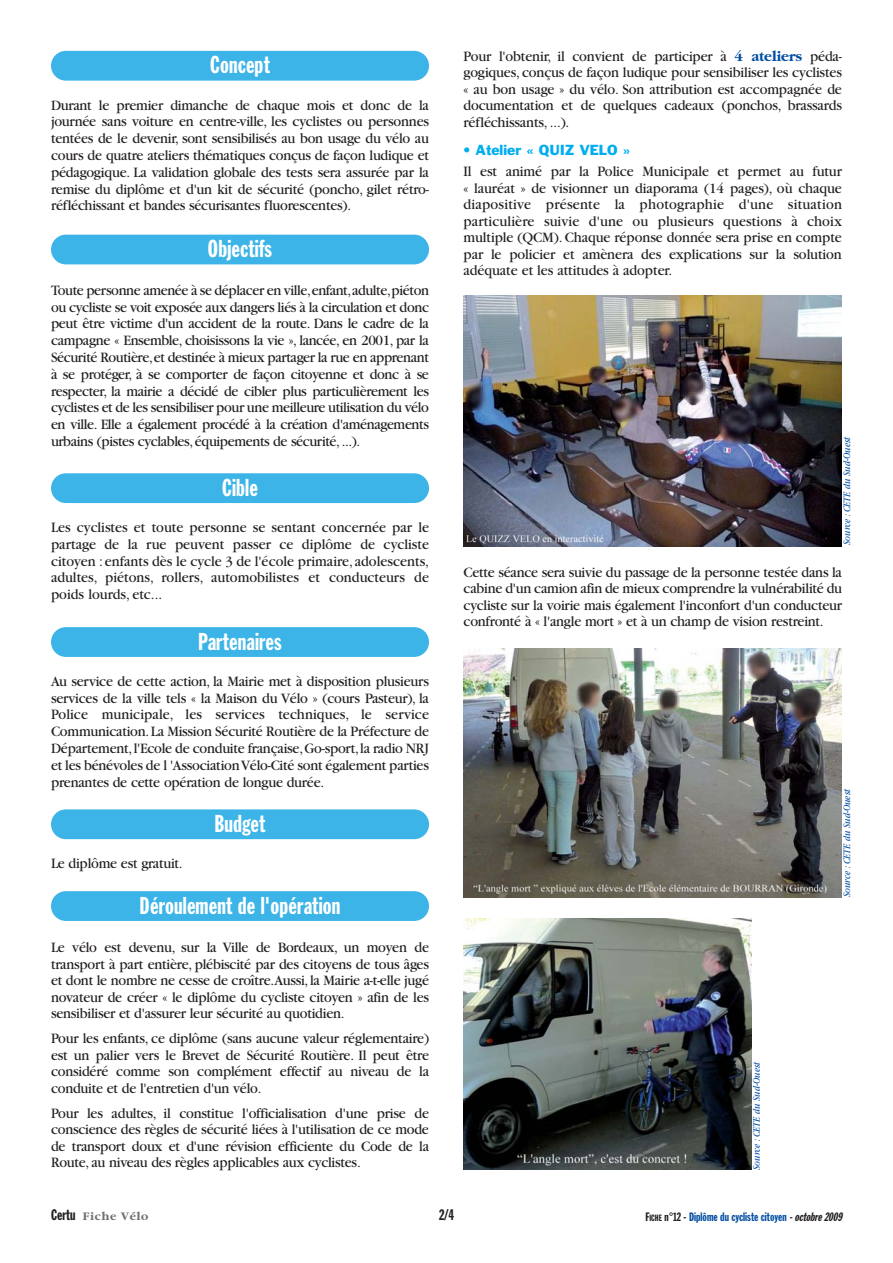
<style>
.page{position:relative;width:893px;height:1263px;background:#fff}
.page>*{position:absolute;margin:0;border:0;box-sizing:border-box;transform-origin:0 0}
.t1{font:24px "Franklin Gothic Extra Cond";letter-spacing:.01em;color:#fff}
.t2{font:15px/16.8px "Garamond";letter-spacing:-.015em;color:#231f20;text-align:justify;scale:.95 1}
.t3{font:15px "Franklin Gothic Extra Cond";color:#231f20}
.t4{font:13.5px "Franklin Gothic";color:#00aeef}
.t5{font:12px "Franklin Gothic Extra Cond";color:#034ea2}
.t6{font:700 12px "Garamond";letter-spacing:.055em;color:#6d6e70}
.t7{font:italic 10.5px "Garamond";color:#034ea2;scale:.85 1}
.s1{font-weight:700;color:#034ea2}
.s2{font-family:"Franklin Gothic Extra Cond";font-weight:400;font-size:15px;color:#231f20}
.s3{color:#231f20}
.s4{font-size:9px;color:#231f20}
.s5{font-style:italic;color:#231f20}
</style>
<div class="page">
<div style="left:51px;top:51px;width:378px;height:30px;background:#3cb4e7;border-radius:15px"></div>
<div style="left:51px;top:235px;width:378px;height:29px;background:#3cb4e7;border-radius:15px"></div>
<div style="left:51px;top:627px;width:378px;height:30px;background:#3cb4e7;border-radius:15px"></div>
<div style="left:51px;top:809px;width:378px;height:30px;background:#3cb4e7;border-radius:15px"></div>
<div style="left:51px;top:891px;width:378px;height:30px;background:#3cb4e7;border-radius:15px"></div>
<div style="left:51px;top:473px;width:378px;height:30px;background:#3cb4e7;border-radius:15px"></div>
<img style="left:463px;top:295px;width:379px;height:251px">
<img style="left:463px;top:648px;width:379px;height:250px">
<img style="left:464px;top:918px;width:287px;height:252px">
<h1 class="t1" style="left:210px;top:56px;width:61px">Concept</h1>
<p class="t2" style="left:51px;top:98px;width:399px">Durant le premier dimanche de chaque mois et donc de la journée sans voiture en centre-ville, les cyclistes ou personnes tentées de le devenir, sont sensibilisés au bon usage du vélo au cours de quatre ateliers thématiques conçus de façon ludique et pédagogique. La validation globale des tests sera assurée par la remise du diplôme et d'un kit de sécurité (poncho, gilet rétro&shy;réfléchissant et bandes sécurisantes fluorescentes).</p>
<h1 class="t1" style="left:208px;top:240px;width:66px">Objectifs</h1>
<p class="t2" style="left:51px;top:283px;width:399px">Toute personne amenée à se déplacer en ville,enfant,adulte,piéton ou cycliste se voit exposée aux dangers liés à la circulation et donc peut être victime d'un accident de la route. Dans le cadre de la campagne « Ensemble, choisissons la vie », lancée, en 2001, par la Sécurité Routière,et destinée à mieux partager la rue en apprenant à se protéger, à se comporter de façon citoyenne et donc à se respecter, la mairie a décidé de cibler plus particulièrement les cyclistes et de les sensibiliser pour une meilleure utilisation du vélo en ville. Elle a également procédé à la création d'aménagements urbains (pistes cyclables,équipements de sécurité,...).</p>
<h1 class="t1" style="left:222px;top:479px;width:37px">Cible</h1>
<p class="t2" style="left:51px;top:520px;width:399px">Les cyclistes et toute personne se sentant concernée par le partage de la rue peuvent passer ce diplôme de cycliste citoyen :enfants dès le cycle 3 de l'école primaire,adolescents, adultes, piétons, rollers, automobilistes et conducteurs de poids lourds, etc...</p>
<h1 class="t1" style="left:198px;top:632px;width:85px">Partenaires</h1>
<p class="t2" style="left:51px;top:674px;width:399px">Au service de cette action, la Mairie met à disposition plusieurs services de la ville tels « la Maison du Vélo » (cours Pasteur), la Police municipale, les services techniques, le service Communication.La Mission Sécurité Routière de la Préfecture de Département,l'Ecole de conduite française,Go-sport,la radio NRJ et les bénévoles de l 'Association Vélo-Cité sont également parties prenantes de cette opération de longue durée.</p>
<p class="t2" style="left:51px;top:856px;width:140px">Le diplôme est gratuit.</p>
<h1 class="t1" style="left:215px;top:815px;width:52px">Budget</h1>
<h1 class="t1" style="left:140px;top:896px;width:202px">Déroulement de l'opération</h1>
<p class="t2" style="left:51px;top:940px;width:399px">Le vélo est devenu, sur la Ville de Bordeaux, un moyen de transport à part entière, plébiscité par des citoyens de tous âges et dont le nombre ne cesse de croître.Aussi,la Mairie a-t-elle jugé novateur de créer « le diplôme du cycliste citoyen » afin de les sensibiliser et d'assurer leur sécurité au quotidien.</p>
<p class="t2" style="left:51px;top:1031px;width:399px">Pour les enfants, ce diplôme (sans aucune valeur réglementaire) est un palier vers le Brevet de Sécurité Routière. Il peut être considéré comme son complément effectif au niveau de la conduite et de l'entretien d'un vélo.</p>
<p class="t2" style="left:51px;top:1106px;width:399px">Pour les adultes, il constitue l'officialisation d'une prise de conscience des règles de sécurité liées à l'utilisation de ce mode de transport doux et d'une révision efficiente du Code de la Route, au niveau des règles applicables aux cyclistes.</p>
<p class="t2" style="left:463px;top:50px;width:400px;line-height:16.4px">Pour l'obtenir, il convient de participer à <span class="s1">4 ateliers</span> péda&shy;gogiques, conçus de façon ludique pour sensibiliser les cyclistes « au bon usage » du vélo. Son attribution est accompagnée de documentation et de quelques cadeaux (ponchos, brassards réfléchissants, ...).</p>
<p class="t4" style="left:464px;top:145px;width:168px">• Atelier « QUIZ VELO »</p>
<p class="t2" style="left:464px;top:165px;width:400px">Il est animé par la Police Municipale et permet au futur « lauréat » de visionner un diaporama (14 pages), où chaque diapositive présente la photographie d'une situation particulière suivie d'une ou plusieurs questions à choix multiple (QCM). Chaque réponse donnée sera prise en compte par le policier et amènera des explications sur la solution adéquate et les attitudes à adopter.</p>
<p class="t7" style="left:843px;top:545px;width:129px;rotate:-90deg">Source : CETE du Sud-Ouest</p>
<p class="t2" style="left:464px;top:565px;width:400px">Cette séance sera suivie du passage de la personne testée dans la cabine d'un camion afin de mieux comprendre la vulnérabilité du cycliste sur la voirie mais également l'inconfort d'un conducteur confronté à « l'angle mort » et à un champ de vision restreint.</p>
<p class="t7" style="left:753px;top:1170px;width:129px;rotate:-90deg">Source : CETE du Sud-Ouest</p>
<p class="t7" style="left:843px;top:897px;width:129px;rotate:-90deg">Source : CETE du Sud-Ouest</p>
<p class="t6" style="left:51px;top:1212px;width:99px"><span class="s2">Certu</span> Fiche Vélo</p>
<p class="t3" style="left:439px;top:1210px;width:16px">2/4</p>
<p class="t5" style="left:645px;top:1213px;width:200px"><span class="s3">F</span><span class="s4">ICHE</span> <span class="s3">n°12 -</span> Diplôme du cycliste citoyen <span class="s5">-octobre2009</span></p>
</div>
